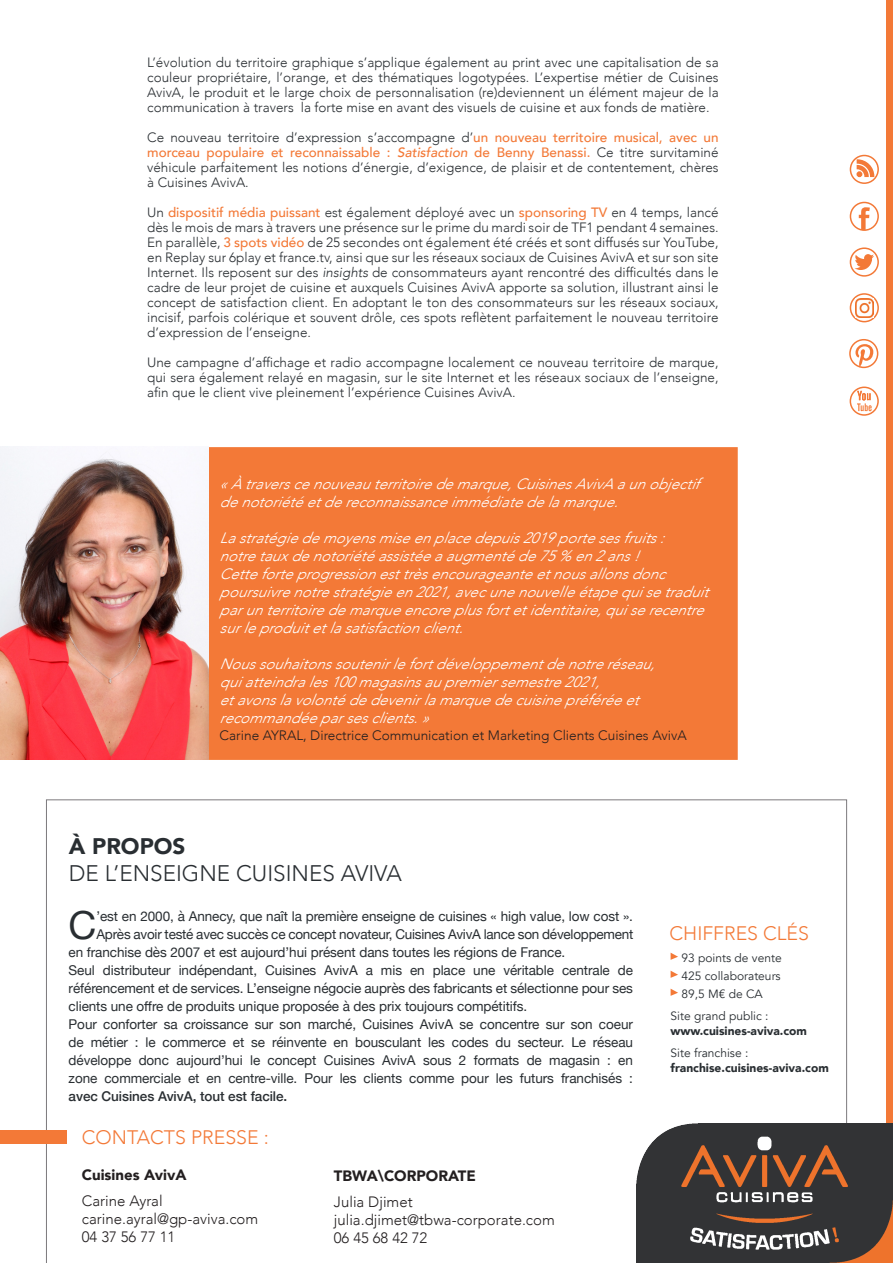
<style>
.page{position:relative;width:893px;height:1263px;background:#fff}
.page>*{position:absolute;margin:0;border:0;box-sizing:border-box;transform-origin:0 0}
.texte{font:38.7px "Helvetica Neue";color:#292e32}
.t1{font:300 22.5px/27px "Avenir";color:#292e32}
.t2{font:300 19.5px "Avenir";color:#f37937}
.t3{font:italic 300 15px/18px "Avenir";color:#fff}
.t4{font:300 15px/18px "Avenir";color:#231f20}
.t5{font:900 15px "Avenir";color:#231f20}
.t6{font:300 13.65px "Avenir";color:#231f20}
.t7{font:300 13.5px/15px "Avenir";color:#292e32;text-align:justify}
.texte-2{font:13.5px/18px "Helvetica Neue";letter-spacing:-.005em;color:#292e32;text-align:justify}
.texte-3{font:12px "Avenir";color:#292e32}
.texte-4{font:900 12px "Avenir";color:#292e32}
.s1{font-weight:500;color:#f37937}
.s2{font-weight:500;font-style:italic;color:#f37937}
.s3{font-style:italic}
.s4{font-weight:900}
.s5{font-weight:500}
</style>
<div class="page">
<svg style="left:850px;top:387px;width:28px;height:28px"></svg>
<div style="left:850px;top:387px;width:29px;height:29px;border:2px solid #f37937;border-radius:50%"></div>
<svg style="left:850px;top:294px;width:28px;height:28px"></svg>
<div style="left:850px;top:293px;width:29px;height:29px;border:2px solid #f37937;border-radius:50%"></div>
<svg style="left:46px;top:799px;width:801px;height:464px"></svg>
<div style="left:0;top:1130px;width:67px;height:13px;background:#f37937"></div>
<div style="left:850px;top:202px;width:29px;height:29px;border:2px solid #f37937;border-radius:50%"></div>
<svg style="left:859px;top:207px;width:11px;height:23px"></svg>
<svg style="left:850px;top:248px;width:28px;height:28px"></svg>
<div style="left:850px;top:247px;width:29px;height:30px;border:2px solid #f37937;border-radius:50%"></div>
<svg style="left:854px;top:254px;width:20px;height:16px"></svg>
<svg style="left:850px;top:155px;width:28px;height:28px"></svg>
<div style="left:850px;top:155px;width:29px;height:29px;border:2px solid #f37937;border-radius:50%"></div>
<svg style="left:856px;top:159px;width:19px;height:19px"></svg>
<svg style="left:857px;top:391px;width:15px;height:20px"></svg>
<svg style="left:671px;top:953px;width:7px;height:7px"></svg>
<svg style="left:671px;top:971px;width:7px;height:7px"></svg>
<svg style="left:671px;top:989px;width:7px;height:7px"></svg>
<img style="left:855px;top:299px;width:18px;height:18px">
<svg style="left:850px;top:340px;width:28px;height:27px"></svg>
<div style="left:849px;top:339px;width:29px;height:29px;border:2px solid #f37937;border-radius:50%"></div>
<svg style="left:855px;top:344px;width:18px;height:23px"></svg>
<div style="left:169px;top:447px;width:569px;height:313px;background:#f37937;border:2px solid #f37937"></div>
<img style="left:0;top:447px;width:208px;height:313px">
<div style="left:887px;top:0;width:6px;height:1125px;background:#f37937"></div>
<img style="left:637px;top:1123px;width:256px;height:140px">
<p class="t7" style="left:147px;top:55px;width:573px">L’évolution du territoire graphique s’applique également au print avec une capitalisation de sa couleur propriétaire, l’orange, et des thématiques logotypées. L’expertise métier de Cuisines AvivA, le produit et le large choix de personnalisation (re)deviennent un élément majeur de la communication à travers la forte mise en avant des visuels de cuisine et aux fonds de matière.</p>
<p class="t7" style="left:147px;top:130px;width:573px">Ce nouveau territoire d’expression s’accompagne d’<span class="s1">un nouveau territoire musical, avec un morceau populaire et reconnaissable :</span> <span class="s2">Satisfaction</span> <span class="s1">de Benny Benassi.</span> Ce titre survitaminé véhicule parfaitement les notions d’énergie, d’exigence, de plaisir et de contentement, chères à Cuisines AvivA.</p>
<p class="t7" style="left:147px;top:205px;width:573px">Un <span class="s1">dispositif média puissant</span> est également déployé avec un <span class="s1">sponsoring TV</span> en 4 temps, lancé dès le mois de mars à travers une présence sur le prime du mardi soir de TF1 pendant 4 semaines.<br>En parallèle, <span class="s1">3 spots vidéo</span> de 25 secondes ont également été créés et sont diffusés sur YouTube, en Replay sur 6play et france.tv, ainsi que sur les réseaux sociaux de Cuisines AvivA et sur son site Internet. Ils reposent sur des <span class="s3">insights</span> de consommateurs ayant rencontré des difficultés dans le cadre de leur projet de cuisine et auxquels Cuisines AvivA apporte sa solution, illustrant ainsi le concept de satisfaction client. En adoptant le ton des consommateurs sur les réseaux sociaux, incisif, parfois colérique et souvent drôle, ces spots reflètent parfaitement le nouveau territoire d’expression de l’enseigne.</p>
<p class="t7" style="left:147px;top:355px;width:573px">Une campagne d’affichage et radio accompagne localement ce nouveau territoire de marque, qui sera également relayé en magasin, sur le site Internet et les réseaux sociaux de l’enseigne, afin que le client vive pleinement l’expérience Cuisines AvivA.</p>
<p class="t3" style="left:220px;top:475px;width:481px">«À traverscenouveauterritoiredemarque,CuisinesAvivA aunobjectif denotoriétéetdereconnaissanceimmédiatedelamarque.</p>
<p class="t3" style="left:220px;top:529px;width:495px">Lastratégiedemoyensmiseenplacedepuis2019 portesesfruits: notretauxdenotoriétéassistéeaaugmentéde75% en2ans!<br>Cetteforteprogressionesttrèsencourageanteetnousallonsdonc poursuivrenotrestratégieen2021,avecunenouvelleétapequisetraduit parunterritoiredemarqueencoreplusfortetidentitaire,quiserecentre surleproduitetlasatisfactionclient.</p>
<p class="t3" style="left:220px;top:655px;width:441px">Noussouhaitonssoutenirlefortdéveloppementdenotreréseau, quiatteindrales100magasinsaupremiersemestre2021, etavonslavolontédedevenirlamarquedecuisinepréféréeet recommandéeparsesclients.»</p>
<p class="t6" style="left:220px;top:727px;width:469px">Carine AYRAL, Directrice Communication et Marketing Clients Cuisines AvivA</p>
<p class="t1" style="left:69px;top:833px;width:334px"><span class="s4">À PROPOS<br></span>DE L’ENSEIGNE CUISINES AVIVA</p>
<p class="texte" style="left:69px;top:897px;width:29px">C</p>
<p class="texte-2" style="left:96px;top:908px;width:538px">’est en 2000, à Annecy, que naît la première enseigne de cuisines « high value, low cost ».</p>
<p class="texte-2" style="left:96px;top:926px;width:538px">Après avoir testé avec succès ce concept novateur, Cuisines AvivA lance son développement</p>
<p class="texte-2" style="left:69px;top:944px;width:498px">en franchise dès 2007 et est aujourd’hui présent dans toutes les régions de France.</p>
<p class="texte-2" style="left:69px;top:962px;width:566px">Seul distributeur indépendant, Cuisines AvivA a mis en place une véritable centrale de référencement et de services. L’enseigne négocie auprès des fabricants et sélectionne pour ses clients une offre de produits unique proposée à des prix toujours compétitifs.</p>
<p class="texte-2" style="left:69px;top:1016px;width:566px">Pour conforter sa croissance sur son marché, Cuisines AvivA se concentre sur son coeur de métier : le commerce et se réinvente en bousculant les codes du secteur. Le réseau développe donc aujourd’hui le concept Cuisines AvivA sous 2 formats de magasin : en zone commerciale et en centre-ville. Pour les clients comme pour les futurs franchisés : <span class="s5">avec Cuisines AvivA, tout est facile.</span></p>
<p class="t2" style="left:82px;top:1125px;width:188px">CONTACTS PRESSE :</p>
<p class="t5" style="left:82px;top:1162px;width:106px">Cuisines AvivA</p>
<p class="t4" style="left:82px;top:1192px;width:82px">Carine Ayral</p>
<p class="t4" style="left:82px;top:1210px;width:178px">carine.ayral@gp-aviva.com<br>04 37 56 77 11</p>
<p class="t5" style="left:334px;top:1163px;width:144px">TBWA\CORPORATE</p>
<p class="t4" style="left:334px;top:1193px;width:80px">Julia Djimet</p>
<p class="t4" style="left:334px;top:1211px;width:222px">julia.djimet@tbwa-corporate.com<br>06 45 68 42 72</p>
<p class="t2" style="left:669px;top:922px;width:141px">CHIFFRES CLÉS</p>
<p class="texte-3" style="left:681px;top:951px;width:102px">93 points de vente</p>
<p class="texte-3" style="left:681px;top:969px;width:101px">425 collaborateurs</p>
<p class="texte-3" style="left:681px;top:987px;width:83px">89,5 M€ de CA</p>
<p class="texte-3" style="left:671px;top:1009px;width:99px">Site grand public :</p>
<p class="texte-4" style="left:671px;top:1021px;width:138px">www.cuisines-aviva.com</p>
<p class="texte-3" style="left:671px;top:1046px;width:79px">Site franchise :</p>
<p class="texte-4" style="left:671px;top:1058px;width:160px">franchise.cuisines-aviva.com</p>
</div>
